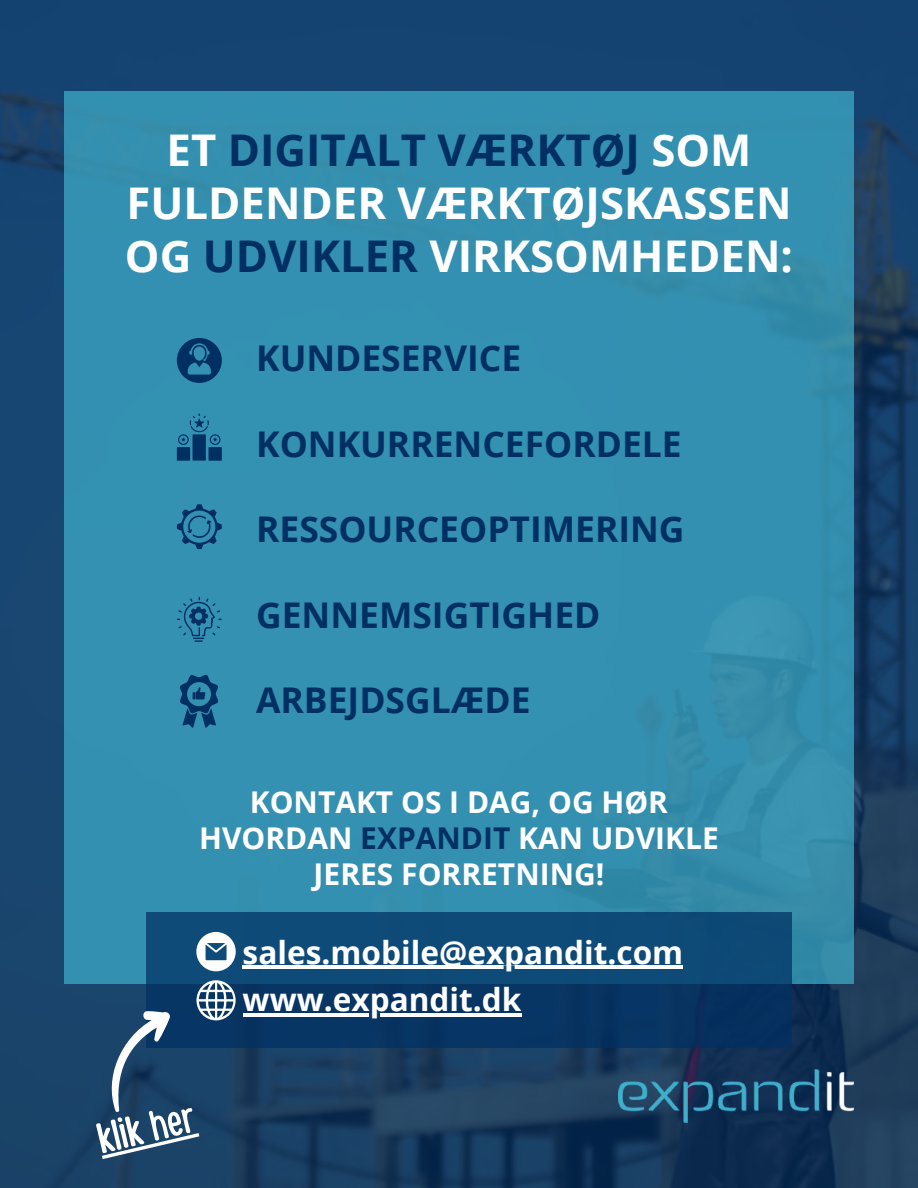
<style>
.page{position:relative;width:918px;height:1188px;background:#fff}
.page>*{position:absolute;margin:0;border:0;box-sizing:border-box;transform-origin:0 0}
.t1{font:700 43.65px/52.8px "Open Sans";color:#fff;text-align:center}
.t2{font:43.05px "Handy Casual Condensed";color:#fff}
.t3{font:700 35.4px "Open Sans";color:#003063}
.t4{font:700 31.65px "Open Sans";color:#fff}
.t5{font:700 30px/36px "Open Sans";color:#fff;text-align:center}
.s1{color:#003063}
</style>
<div class="page">
<img style="left:0;top:0;width:918px;height:1188px">
<div style="left:64px;top:92px;width:790px;height:892px;background:#3490b1"></div>
<img style="left:619px;top:1070px;width:235px;height:52px">
<svg style="left:177px;top:338px;width:45px;height:45px"></svg>
<div style="left:193px;top:434px;width:13px;height:27px;background:#003063"></div>
<div style="left:177px;top:447px;width:13px;height:14px;background:#003063"></div>
<div style="left:209px;top:447px;width:13px;height:14px;background:#003063"></div>
<svg style="left:178px;top:413px;width:43px;height:32px"></svg>
<svg style="left:177px;top:504px;width:45px;height:45px"></svg>
<svg style="left:177px;top:597px;width:45px;height:45px"></svg>
<svg style="left:180px;top:675px;width:38px;height:53px"></svg>
<div style="left:146px;top:912px;width:646px;height:136px;background:linear-gradient(to bottom,#10517e,#052f5d)"></div>
<svg style="left:196px;top:980px;width:40px;height:41px"></svg>
<svg style="left:196px;top:932px;width:40px;height:39px"></svg>
<svg style="left:92px;top:999px;width:80px;height:118px"></svg>
<hr style="left:243px;top:1014px;width:279px;height:3px;background:#fff">
<hr style="left:243px;top:966px;width:440px;height:3px;background:#fff">
<svg style="left:102px;top:1133px;width:97px;height:26px"></svg>
<p class="t1" style="left:125px;top:122px;width:670px">ET <span class="s1">DIGITALT VÆRKTØJ</span> SOM<br>FULDENDER VÆRKTØJSKASSEN<br>OG <span class="s1">UDVIKLER</span> VIRKSOMHEDEN:</p>
<p class="t3" style="left:256px;top:334px;width:267px">KUNDESERVICE</p>
<p class="t3" style="left:256px;top:419px;width:427px">KONKURRENCEFORDELE</p>
<p class="t3" style="left:256px;top:505px;width:430px">RESSOURCEOPTIMERING</p>
<p class="t3" style="left:256px;top:590px;width:346px">GENNEMSIGTIGHED</p>
<p class="t3" style="left:256px;top:676px;width:276px">ARBEJDSGLÆDE</p>
<p class="t5" style="left:199px;top:784px;width:521px">KONTAKT OS I DAG, OG HØR<br>HVORDAN <span class="s1">EXPANDIT</span> KAN UDVIKLE<br>JERES FORRETNING!</p>
<p class="t4" style="left:243px;top:930px;width:442px">sales.mobile@expandit.com</p>
<p class="t2" style="left:92px;top:1112px;width:101px;rotate:-13deg">klik her</p>
<p class="t4" style="left:243px;top:978px;width:280px">www.expandit.dk</p>
</div>
